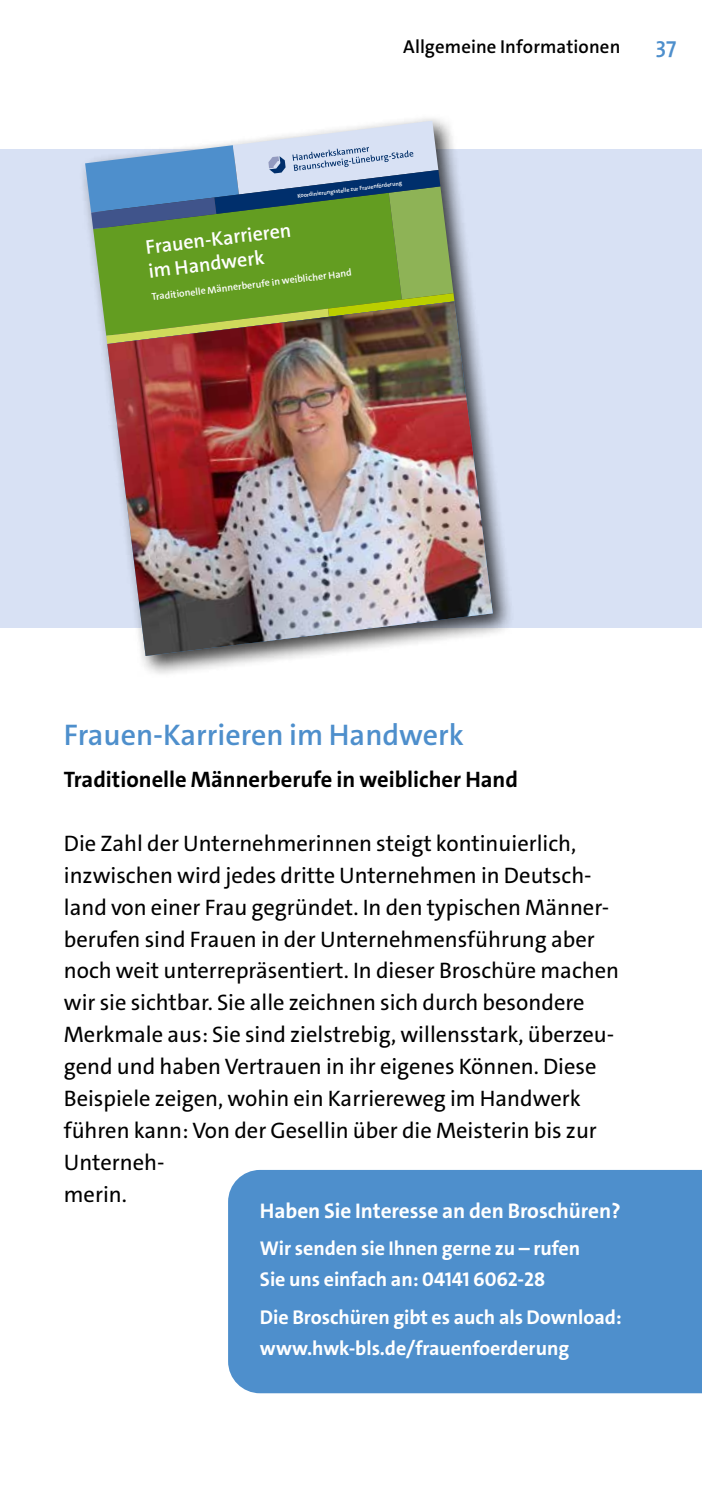
<style>
.page{position:relative;width:702px;height:1489px;background:#fff}
.page>*{position:absolute;margin:0;border:0;box-sizing:border-box;transform-origin:0 0}
.t1{font:600 30px "The Sans C4 s";color:#4e8fcc}
.t2{font:22.5px/32px "The Sans C4 s";color:#000}
.t3{font:700 22.5px "The Sans C4 s";color:#000}
.t4{font:600 22.5px "The Sans C4 s";color:#4e8fcc}
.t5{font:700 21.25px "The Sans C4 s";letter-spacing:-.005em;color:#fff}
.t6{font:700 20px/30.8px "The Sans C4 s";letter-spacing:-.005em;color:#fff}
.t7{font:600 20px/24px "The Sans C4 s";color:#fff}
.t8{font:600 18.75px "The Sans C4 s";letter-spacing:.01em;color:#000}
.t9{font:600 10px "The Sans C4 s";color:#fff}
.t10{font:600 5.75px "The Sans C4 s";color:#fff}
</style>
<div class="page">
<div style="left:228px;top:1169px;width:474px;height:224px;background:#4e8fcc"></div>
<div style="left:0;top:149px;width:702px;height:478px;background:#d8e1f4"></div>
<div style="left:79px;top:114px;width:435px;height:564px;background:#000;opacity:.75"></div>
<img style="left:85px;top:121px;width:408px;height:535px">
<p class="t8" style="left:403px;top:35px;width:219px">Allgemeine Informationen</p>
<p class="t4" style="left:656px;top:31px;width:22px">37</p>
<p class="t10" style="left:297px;top:192px;width:107px;rotate:-7deg">Koordinierungsstelle zur Frauenförderung</p>
<p class="t7" style="left:144px;top:235px;width:148px;rotate:-7deg">Frauen-Karrieren im Handwerk</p>
<p class="t9" style="left:151px;top:290px;width:203px;rotate:-7deg">Traditionelle Männerberufe in weiblicher Hand</p>
<h1 class="t1" style="left:64px;top:716px;width:402px">Frauen-Karrieren im Handwerk</h1>
<p class="t3" style="left:64px;top:765px;width:455px">Traditionelle Männerberufe in weiblicher Hand</p>
<p class="t2" style="left:64px;top:827px;width:556px">Die Zahl der Unternehmerinnen steigt kontinuierlich, inzwischen wird jedes dritte Unternehmen in Deutsch&shy;land von einer Frau gegründet. In den typischen Männer&shy;berufen sind Frauen in der Unternehmensführung aber noch weit unterrepräsentiert. In dieser Broschüre machen wir sie sichtbar. Sie alle zeichnen sich durch besondere Merkmale aus: Sie sind zielstrebig, willensstark, überzeu&shy;gend und haben Vertrauen in ihr eigenes Können. Diese Beispiele zeigen, wohin ein Karriereweg im Handwerk führen kann: Von der Gesellin über die Meisterin bis zur Unterneh-<br>merin.</p>
<p class="t5" style="left:260px;top:1196px;width:362px">Haben Sie Interesse an den Broschüren?</p>
<p class="t6" style="left:260px;top:1233px;width:321px">Wir senden sie Ihnen gerne zu – rufen<br>Sie uns einfach an: 04141 6062-28</p>
<p class="t6" style="left:260px;top:1301px;width:363px">Die Broschüren gibt es auch als Download: www.hwk-bls.de/frauenfoerderung</p>
</div>
